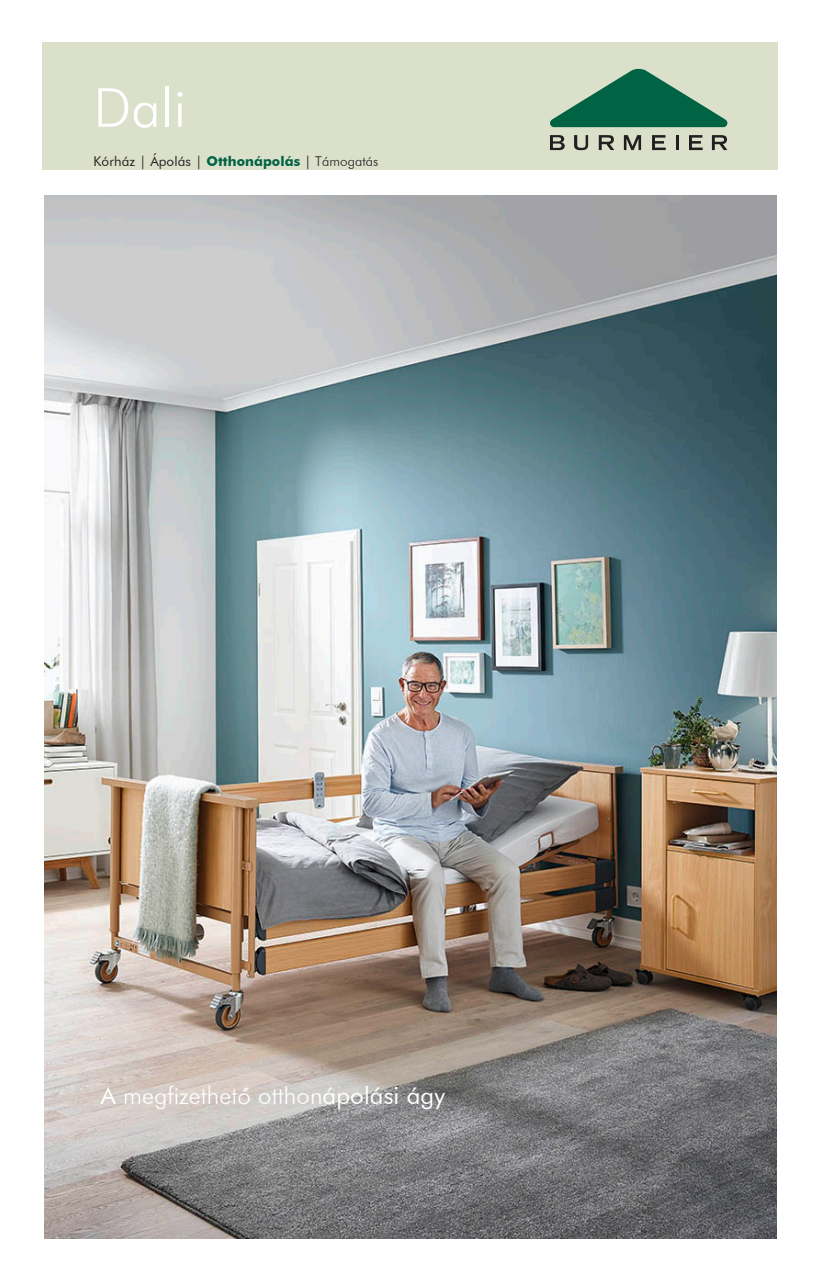
<style>
.page{position:relative;width:821px;height:1263px;background:#fff}
.page>*{position:absolute;margin:0;border:0;box-sizing:border-box;transform-origin:0 0}
.t1{font:300 54px "Futura BT";color:#fff}
.t2{font:300 24px "Futura BT";letter-spacing:.005em;color:#fff}
.t3{font:13.5px "Futura BT";letter-spacing:.005em;color:#231f20}
.s1{font-weight:700;color:#006343}
.s2{font-weight:300}
.s3{font-weight:400}
</style>
<div class="page">
<div style="left:43px;top:43px;width:735px;height:127px;background:#dbe0cb"></div>
<svg style="left:550px;top:69px;width:177px;height:58px"></svg>
<hr style="left:675px;top:135px;width:3px;height:15px;background:#231f20">
<svg style="left:624px;top:135px;width:17px;height:15px"></svg>
<svg style="left:652px;top:135px;width:13px;height:15px"></svg>
<svg style="left:689px;top:135px;width:13px;height:15px"></svg>
<svg style="left:712px;top:135px;width:15px;height:15px"></svg>
<svg style="left:599px;top:135px;width:15px;height:15px"></svg>
<svg style="left:550px;top:135px;width:14px;height:15px"></svg>
<svg style="left:574px;top:135px;width:14px;height:15px"></svg>
<img style="left:44px;top:196px;width:732px;height:1042px">
<h1 class="t1" style="left:94px;top:75px;width:94px">Dali</h1>
<p class="t3" style="left:94px;top:153px;width:286px">Kórház | Ápolás | <span class="s1">Otthonápolás</span> | <span class="s2">Támogatás</span></p>
<h2 class="t2" style="left:101px;top:1080px;width:345px"><span class="s3">A</span> megfizethető otthon<span class="s3">ápolási ágy</span></h2>
</div>
